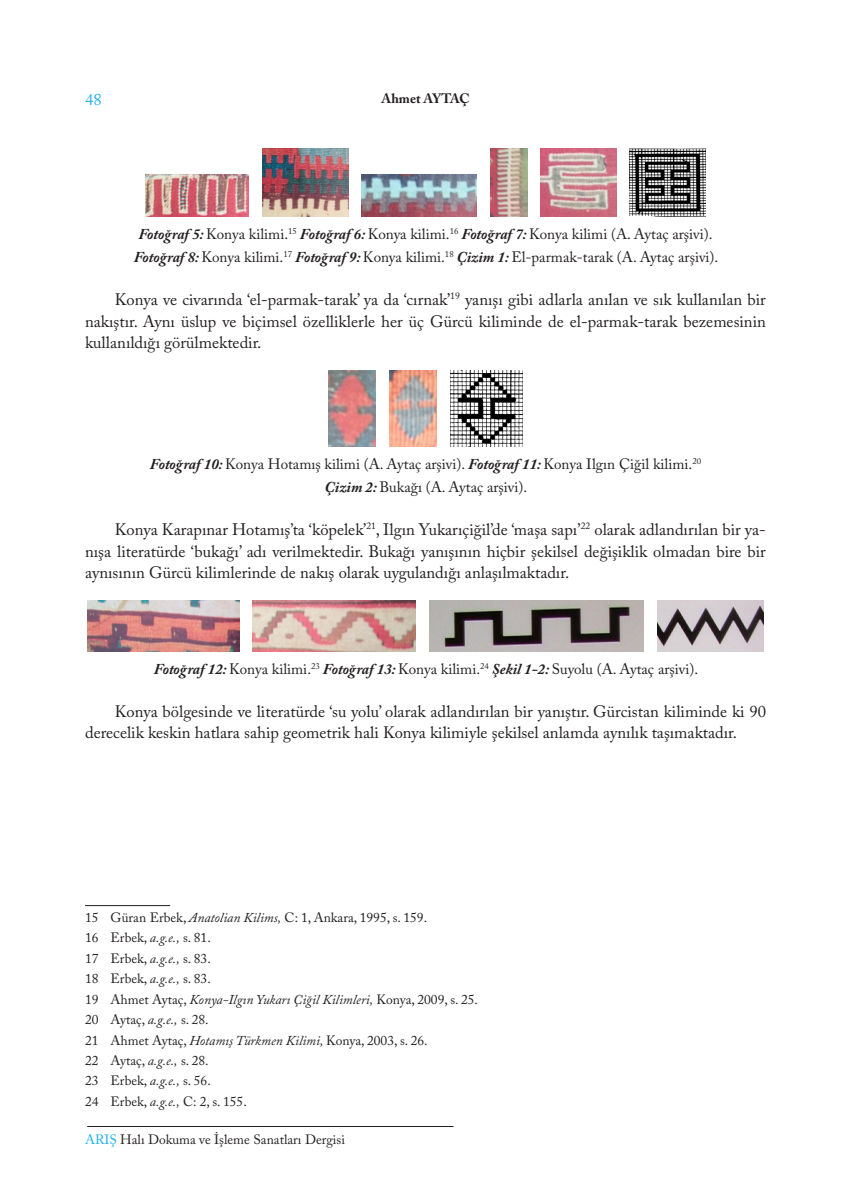
<style>
.page{position:relative;width:851px;height:1191px;background:#fff}
.page>*{position:absolute;margin:0;border:0;box-sizing:border-box;transform-origin:0 0}
.Metin{font:16.5px/21.8px "Adobe Caslon Pro";color:#231f20;text-align:justify}
.t1{font:16.5px "Adobe Caslon Pro";color:#1fb0e6}
.Resimaltı{font:15px/22.5px "Adobe Caslon Pro";color:#231f20;text-align:center}
.Dipnot{font:13.5px "Adobe Caslon Pro";color:#231f20}
.Dipnot-2{font:italic 13.5px "Adobe Caslon Pro";color:#231f20}
.t2{font:700 13.5px "Adobe Caslon Pro";color:#231f20}
.s1{font-weight:700;font-style:italic}
.s2{font-style:italic}
.s3{font-style:normal}
.s4{color:#1fb0e6}
</style>
<div class="page">
<hr style="left:87px;top:1126px;width:366px;height:1px;background:#231f20">
<img style="left:145px;top:174px;width:104px;height:43px">
<img style="left:262px;top:149px;width:86px;height:68px">
<img style="left:362px;top:174px;width:114px;height:43px">
<img style="left:490px;top:149px;width:37px;height:68px">
<img style="left:541px;top:149px;width:75px;height:68px">
<img style="left:629px;top:149px;width:76px;height:68px">
<img style="left:329px;top:370px;width:47px;height:77px">
<img style="left:389px;top:370px;width:47px;height:77px">
<img style="left:450px;top:370px;width:72px;height:77px">
<img style="left:88px;top:600px;width:151px;height:51px">
<img style="left:253px;top:600px;width:163px;height:51px">
<img style="left:429px;top:600px;width:214px;height:51px">
<img style="left:657px;top:600px;width:106px;height:51px">
<hr style="left:85px;top:905px;width:85px;height:1px;background:#231f20">
<p class="t1" style="left:85px;top:90px;width:18px">48</p>
<p class="t2" style="left:381px;top:90px;width:89px">Ahmet AYTAÇ</p>
<p class="Resimaltı" style="left:134px;top:223px;width:586px"><span class="s1">Fotoğraf 5:</span> Konya kilimi.<sup>15</sup> <span class="s1">Fotoğraf 6:</span> Konya kilimi.<sup>16</sup> <span class="s1">Fotoğraf 7:</span> Konya kilimi (A. Aytaç arşivi).<br><span class="s1">Fotoğraf 8:</span> Konya kilimi.<sup>17</sup> <span class="s1">Fotoğraf 9:</span> Konya kilimi.<sup>18</sup> <span class="s1">Çizim 1:</span> El-parmak-tarak (A. Aytaç arşivi).</p>
<p class="Metin" style="left:85px;top:288px;width:682px;text-indent:30px">Konya ve civarında ‘el-parmak-tarak’ ya da ‘cırnak’<sup>19</sup> yanışı gibi adlarla anılan ve sık kullanılan bir nakıştır. Aynı üslup ve biçimsel özelliklerle her üç Gürcü kiliminde de el-parmak-tarak bezemesinin kullanıldığı görülmektedir.</p>
<p class="Resimaltı" style="left:150px;top:453px;width:552px"><span class="s1">Fotoğraf 10:</span> Konya Hotamış kilimi (A. Aytaç arşivi). <span class="s1">Fotoğraf 11:</span> Konya Ilgın Çiğil kilimi.<sup>20<br></sup><span class="s1">Çizim 2:</span> Bukağı (A. Aytaç arşivi).</p>
<p class="Metin" style="left:85px;top:518px;width:682px;text-indent:30px">Konya Karapınar Hotamış’ta ‘köpelek’<sup>21</sup>, Ilgın Yukarıçiğil’de ‘maşa sapı’<sup>22</sup> olarak adlandırılan bir ya&shy;nışa literatürde ‘bukağı’ adı verilmektedir. Bukağı yanışının hiçbir şekilsel değişiklik olmadan bire bir aynısının Gürcü kilimlerinde de nakış olarak uygulandığı anlaşılmaktadır.</p>
<p class="Resimaltı" style="left:154px;top:657px;width:545px"><span class="s1">Fotoğraf 12:</span> Konya kilimi.<sup>23</sup> <span class="s1">Fotoğraf 13:</span> Konya kilimi.<sup>24</sup> <span class="s1">Şekil 1-2:</span> Suyolu (A. Aytaç arşivi).</p>
<p class="Metin" style="left:85px;top:700px;width:682px;text-indent:30px">Konya bölgesinde ve literatürde ‘su yolu’ olarak adlandırılan bir yanıştır. Gürcistan kiliminde ki 90 derecelik keskin hatlara sahip geometrik hali Konya kilimiyle şekilsel anlamda aynılık taşımaktadır.</p>
<p class="Dipnot" style="left:85px;top:909px;width:343px">15 Güran Erbek, <span class="s2">Anatolian Kilims,</span> C: 1, Ankara, 1995, s. 159.</p>
<p class="Dipnot" style="left:85px;top:929px;width:127px">16 Erbek, <span class="s2">a.g.e.,</span> s. 81.</p>
<p class="Dipnot" style="left:85px;top:950px;width:127px">17 Erbek, <span class="s2">a.g.e.,</span> s. 83.</p>
<p class="Dipnot" style="left:85px;top:970px;width:127px">18 Erbek, <span class="s2">a.g.e.,</span> s. 83.</p>
<p class="Dipnot-2" style="left:85px;top:991px;width:394px"><span class="s3">19 Ahmet Aytaç,</span> Konya-Ilgın Yukarı Çiğil Kilimleri, <span class="s3">Konya, 2009, s. 25.</span></p>
<p class="Dipnot" style="left:85px;top:1011px;width:125px">20 Aytaç, <span class="s2">a.g.e.,</span> s. 28.</p>
<p class="Dipnot" style="left:85px;top:1032px;width:344px">21 Ahmet Aytaç, <span class="s2">Hotamış Türkmen Kilimi,</span> Konya, 2003, s. 26.</p>
<p class="Dipnot" style="left:85px;top:1052px;width:125px">22 Aytaç, <span class="s2">a.g.e.,</span> s. 28.</p>
<p class="Dipnot" style="left:85px;top:1073px;width:127px">23 Erbek, <span class="s2">a.g.e.,</span> s. 56.</p>
<p class="Dipnot" style="left:85px;top:1093px;width:163px">24 Erbek, <span class="s2">a.g.e.,</span> C: 2, s. 155.</p>
<p class="Dipnot" style="left:85px;top:1131px;width:261px"><span class="s4">ARIŞ</span> Halı Dokuma ve İşleme Sanatları Dergisi</p>
</div>
